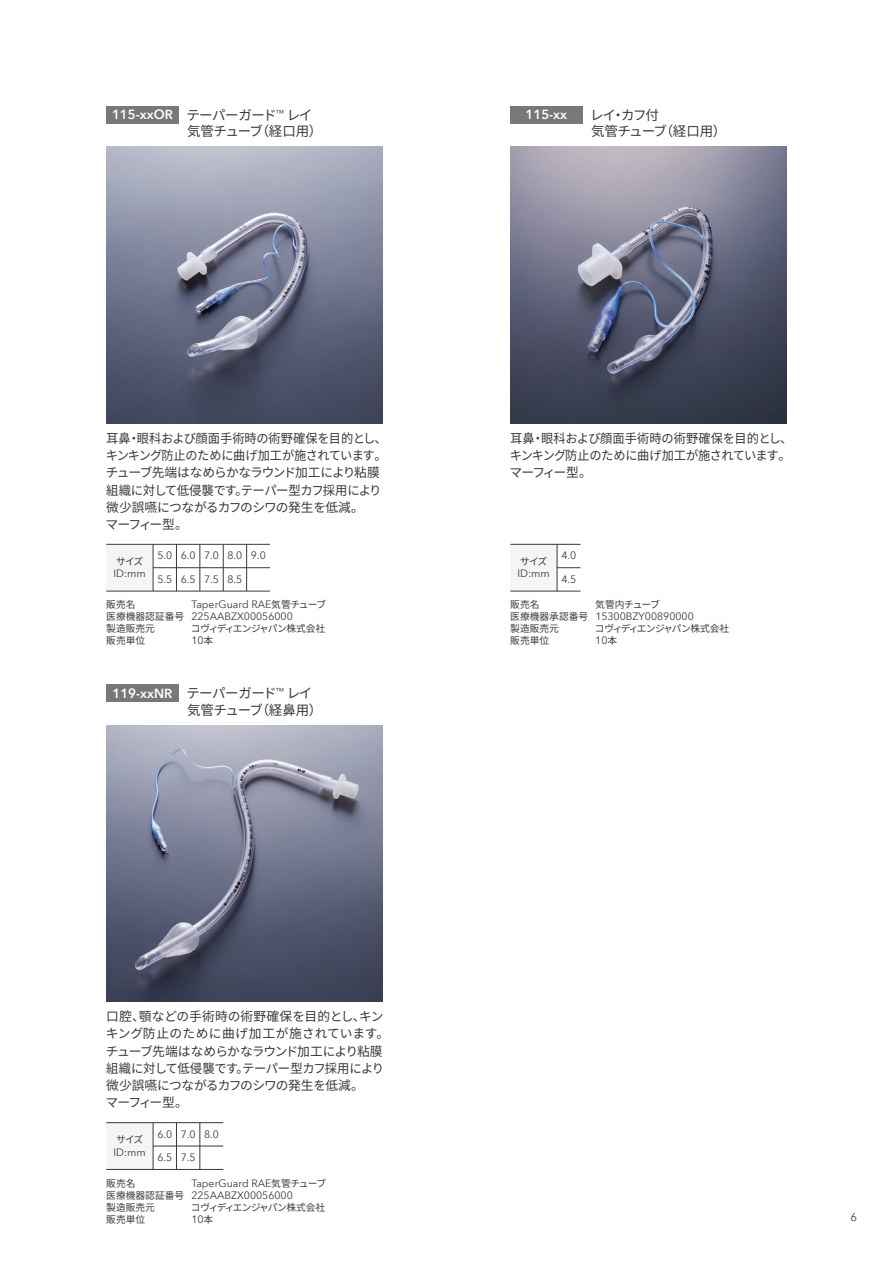
<style>
.page{position:relative;width:893px;height:1263px;background:#fff}
.page>*{position:absolute;margin:0;border:0;box-sizing:border-box;transform-origin:0 0}
.t1{font:13.5px/16.5px "Noto Sans JP";letter-spacing:-.05em;color:#393939}
.t2{font:13.5px/16.5px "Noto Sans JP";letter-spacing:-.085em;color:#393939}
.t3{font:600 12.9px "Avenir Next World";color:#fff}
.t4{font:12.75px/17.2px "Noto Sans JP";letter-spacing:-.025em;color:#393939;scale:.96 1}
.t5{font:12.75px/17.2px "Noto Sans JP";letter-spacing:-.025em;color:#393939}
.t6{font:11.4px "Avenir Next World";color:#393939}
.t7{font:10.5px/12px "Avenir Next World";color:#393939}
.t8{font:9.75px "Noto Sans JP";letter-spacing:-.02em;color:#393939}
.t9{font:9.75px "Noto Sans JP";letter-spacing:-.065em;color:#393939}
.t10{font:9.75px "Noto Sans JP";letter-spacing:-.06em;color:#393939}
.s1{font-family:"Avenir Next World";font-weight:600;font-size:12.9px;color:#fff}
.s2{font-family:"Noto Sans JP";font-size:9.75px}
</style>
<div class="page">
<img style="left:106px;top:147px;width:277px;height:276px">
<img style="left:510px;top:147px;width:277px;height:276px">
<img style="left:106px;top:725px;width:277px;height:276px">
<div style="left:106px;top:544px;width:47px;height:47px;background:#f5f5f5"></div>
<hr style="left:106px;top:544px;width:164px;height:1px;background:#393939">
<hr style="left:106px;top:591px;width:164px;height:1px;background:#393939">
<hr style="left:153px;top:567px;width:117px;height:1px;background:#393939">
<hr style="left:153px;top:544px;width:1px;height:47px;background:#393939">
<hr style="left:176px;top:544px;width:1px;height:47px;background:#393939">
<hr style="left:200px;top:544px;width:1px;height:47px;background:#393939">
<hr style="left:223px;top:544px;width:1px;height:47px;background:#393939">
<hr style="left:246px;top:544px;width:1px;height:47px;background:#393939">
<div style="left:106px;top:1123px;width:47px;height:46px;background:#f5f5f5"></div>
<hr style="left:106px;top:1122px;width:117px;height:1px;background:#393939">
<hr style="left:106px;top:1169px;width:117px;height:1px;background:#393939">
<hr style="left:153px;top:1146px;width:70px;height:1px;background:#393939">
<hr style="left:153px;top:1123px;width:1px;height:46px;background:#393939">
<hr style="left:176px;top:1123px;width:1px;height:46px;background:#393939">
<hr style="left:200px;top:1123px;width:1px;height:46px;background:#393939">
<div style="left:510px;top:544px;width:47px;height:47px;background:#f5f5f5"></div>
<hr style="left:510px;top:544px;width:71px;height:1px;background:#393939">
<hr style="left:510px;top:591px;width:71px;height:1px;background:#393939">
<svg style="left:558px;top:567px;width:22px;height:1px"></svg>
<hr style="left:557px;top:544px;width:1px;height:47px;background:#393939">
<div style="left:106px;top:106px;width:73px;height:17px;background:#787878"></div>
<div style="left:106px;top:685px;width:73px;height:17px;background:#787878"></div>
<div style="left:510px;top:106px;width:73px;height:17px;background:#787878"></div>
<p class="t1" style="left:187px;top:107px;width:137px;text-indent:-75px"><span class="s1">115-xxOR</span> テーパーガード<sup>™</sup> レイ気管チューブ（経口用）</p>
<p class="t4" style="left:106px;top:430px;width:295px">耳鼻・眼科および顔面手術時の術野確保を目的とし、キンキング防止のために曲げ加工が施されています。チューブ先端はなめらかなラウンド加工により粘膜組織に対して低侵襲です。テーパー型カフ採用により微少誤嚥につながるカフのシワの発生を低減。<br>マーフィー型。</p>
<p class="t7" style="left:157px;top:550px;width:16px">5.0</p>
<p class="t7" style="left:157px;top:573px;width:16px">5.5</p>
<p class="t7" style="left:181px;top:550px;width:16px">6.0</p>
<p class="t7" style="left:181px;top:573px;width:16px">6.5</p>
<p class="t7" style="left:204px;top:550px;width:16px">7.0</p>
<p class="t7" style="left:204px;top:573px;width:16px">7.5</p>
<p class="t7" style="left:227px;top:550px;width:16px">8.0</p>
<p class="t7" style="left:227px;top:573px;width:16px">8.5</p>
<p class="t7" style="left:251px;top:550px;width:16px">9.0</p>
<p class="t8" style="left:116px;top:556px;width:29px">サイズ</p>
<p class="t7" style="left:113px;top:568px;width:34px">ID:mm</p>
<p class="t8" style="left:106px;top:599px;width:31px">販売名</p>
<p class="t7" style="left:106px;top:599px;width:221px;text-indent:85px">TaperGuard RAE<span class="s2">気管チューブ医療機器認証番号</span> 225AABZX00056000</p>
<p class="t8" style="left:106px;top:623px;width:50px">製造販売元</p>
<p class="t9" style="left:191px;top:623px;width:136px">コヴィディエンジャパン株式会社</p>
<p class="t8" style="left:106px;top:635px;width:40px">販売単位</p>
<p class="t7" style="left:191px;top:635px;width:23px">10<span class="s2">本</span></p>
<p class="t1" style="left:187px;top:685px;width:137px;text-indent:-75px"><span class="s1">119-xxNR</span> テーパーガード<sup>™</sup> レイ気管チューブ（経鼻用）</p>
<p class="t5" style="left:106px;top:1008px;width:285px">口腔、顎などの手術時の術野確保を目的とし、キンキング防止のために曲げ加工が施されています。チューブ先端はなめらかなラウンド加工により粘膜組織に対して低侵襲です。テーパー型カフ採用により微少誤嚥につながるカフのシワの発生を低減。<br>マーフィー型。</p>
<p class="t7" style="left:157px;top:1128px;width:16px">6.0</p>
<p class="t7" style="left:157px;top:1151px;width:16px">6.5</p>
<p class="t7" style="left:181px;top:1128px;width:16px">7.0</p>
<p class="t7" style="left:181px;top:1151px;width:16px">7.5</p>
<p class="t7" style="left:204px;top:1128px;width:16px">8.0</p>
<p class="t8" style="left:116px;top:1134px;width:29px">サイズ</p>
<p class="t7" style="left:113px;top:1146px;width:34px">ID:mm</p>
<p class="t8" style="left:106px;top:1177px;width:31px">販売名</p>
<p class="t7" style="left:106px;top:1177px;width:221px;text-indent:85px">TaperGuard RAE<span class="s2">気管チューブ医療機器認証番号</span> 225AABZX00056000</p>
<p class="t8" style="left:106px;top:1201px;width:50px">製造販売元</p>
<p class="t9" style="left:191px;top:1201px;width:136px">コヴィディエンジャパン株式会社</p>
<p class="t8" style="left:106px;top:1213px;width:40px">販売単位</p>
<p class="t7" style="left:191px;top:1213px;width:23px">10<span class="s2">本</span></p>
<p class="t3" style="left:526px;top:107px;width:43px">115-xx</p>
<p class="t2" style="left:590px;top:107px;width:138px">レイ・カフ付<br>気管チューブ（経口用）</p>
<p class="t4" style="left:510px;top:430px;width:297px">耳鼻・眼科および顔面手術時の術野確保を目的とし、キンキング防止のために曲げ加工が施されています。マーフィー型。</p>
<p class="t7" style="left:561px;top:550px;width:16px">4.0</p>
<p class="t7" style="left:561px;top:573px;width:16px">4.5</p>
<p class="t8" style="left:520px;top:556px;width:29px">サイズ</p>
<p class="t7" style="left:517px;top:568px;width:34px">ID:mm</p>
<p class="t8" style="left:510px;top:599px;width:31px">販売名</p>
<p class="t10" style="left:595px;top:599px;width:66px">気管内チューブ</p>
<p class="t7" style="left:510px;top:611px;width:185px"><span class="s2">医療機器承認番号</span> 15300BZY00890000</p>
<p class="t8" style="left:510px;top:623px;width:50px">製造販売元</p>
<p class="t9" style="left:595px;top:623px;width:136px">コヴィディエンジャパン株式会社</p>
<p class="t8" style="left:510px;top:635px;width:40px">販売単位</p>
<p class="t7" style="left:595px;top:635px;width:23px">10<span class="s2">本</span></p>
<p class="t6" style="left:850px;top:1208px;width:8px">6</p>
</div>
